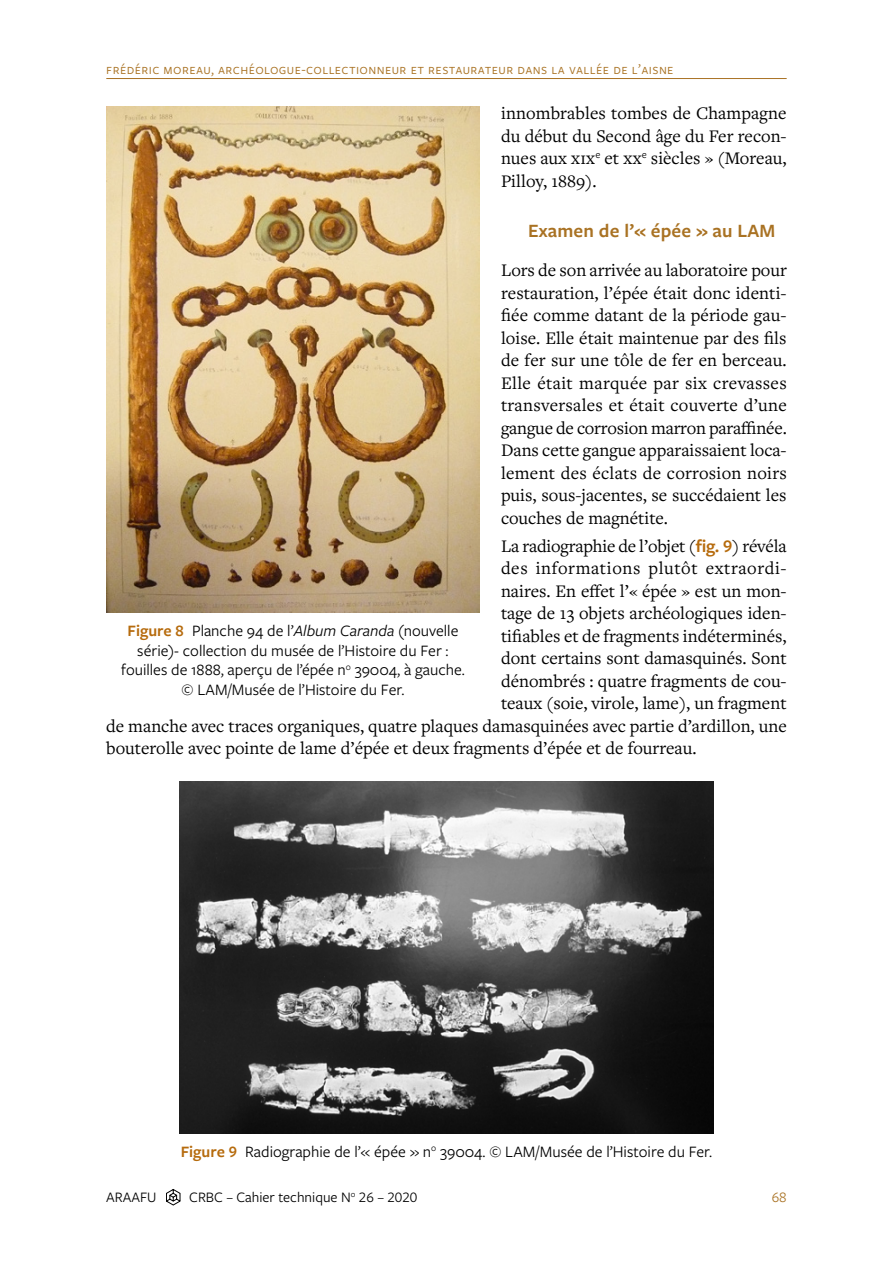
<style>
.page{position:relative;width:893px;height:1263px;background:#fff}
.page>*{position:absolute;margin:0;border:0;box-sizing:border-box;transform-origin:0 0}
.t1{font:600 19.5px "Freight Sans Pro";letter-spacing:.01em;color:#a97223}
.t2{font:18.3px/22.5px "Freight Text Pro";color:#000;text-align:justify}
.t3{font:18.3px "Freight Text Pro";letter-spacing:.035em;color:#000}
.t4{font:16.5px/19.5px "Freight Sans Pro";color:#000;text-align:center}
.t5{font:15px "Freight Sans Pro";letter-spacing:.025em;color:#a97223}
.t6{font:15px "Freight Sans Pro";color:#000}
.s1{font-family:"Freight Sans Pro";font-weight:600;color:#b66b0d}
.s2{font-weight:600;color:#b66b0d}
.s3{font-style:italic}
</style>
<div class="page">
<hr style="left:106px;top:78px;width:681px;height:1px;background:#a97223">
<svg style="left:166px;top:1189px;width:14px;height:16px"></svg>
<img style="left:106px;top:106px;width:374px;height:506px">
<img style="left:179px;top:782px;width:535px;height:351px">
<p class="t5" style="left:106px;top:59px;width:569px">frédéric moreau, archéologue-collectionneur et restaurateur dans la vallée de l’aisne</p>
<p class="t2" style="left:501px;top:101px;width:287px">innombrables tombes de Champagne du début du Second âge du Fer recon&shy;nues aux xix<sup>e</sup> et xx<sup>e</sup> siècles » (Moreau, Pilloy, 1889).</p>
<p class="t1" style="left:528px;top:217px;width:249px">Examen de l’« épée » au LAM</p>
<p class="t2" style="left:501px;top:259px;width:287px">Lors de son arrivée au laboratoire pour restauration, l’épée était donc identi&shy;fiée comme datant de la période gau&shy;loise. Elle était maintenue par des fils de fer sur une tôle de fer en berceau.<br>Elle était marquée par six crevasses transversales et était couverte d’une gangue de corrosion marron paraffinée.<br>Dans cette gangue apparaissaient loca&shy;lement des éclats de corrosion noirs puis, sous-jacentes, se succédaient les couches de magnétite.</p>
<p class="t2" style="left:501px;top:534px;width:287px">La radiographie de l’objet (<span class="s1">fig. 9</span>) révéla</p>
<p class="t3" style="left:501px;top:556px;width:287px">des informations plutôt extraordi-</p>
<p class="t2" style="left:501px;top:579px;width:287px">naires. En effet l’« épée » est un mon-</p>
<p class="t2" style="left:501px;top:601px;width:287px">tage de 13 objets archéologiques iden-</p>
<p class="t2" style="left:501px;top:624px;width:287px">tifiables et de fragments indéterminés,</p>
<p class="t2" style="left:501px;top:646px;width:287px">dont certains sont damasquinés. Sont</p>
<p class="t2" style="left:501px;top:669px;width:287px">dénombrés : quatre fragments de cou-</p>
<p class="t2" style="left:501px;top:691px;width:287px">teaux (soie, virole, lame), un fragment</p>
<p class="t2" style="left:106px;top:714px;width:682px">de manche avec traces organiques, quatre plaques damasquinées avec partie d’ardillon, une</p>
<p class="t2" style="left:106px;top:736px;width:592px">bouterolle avec pointe de lame d’épée et deux fragments d’épée et de fourreau.</p>
<p class="t4" style="left:121px;top:620px;width:345px"><span class="s2">Figure 8</span> Planche 94 de l’<span class="s3">Album Caranda</span> (nouvelle série)- collection du musée de l’Histoire du Fer : fouilles de 1888, aperçu de l’épée n<sup>o</sup> 39004, à gauche. © LAM/Musée de l’Histoire du Fer.</p>
<p class="t4" style="left:181px;top:1141px;width:533px"><span class="s2">Figure 9</span> Radiographie de l’« épée » n<sup>o</sup> 39004. © LAM/Musée de l’Histoire du Fer.</p>
<p class="t6" style="left:106px;top:1187px;width:52px">ARAAFU</p>
<p class="t6" style="left:189px;top:1187px;width:230px">CRBC – Cahier technique N<sup>o</sup> 26 – 2020</p>
<p class="t5" style="left:772px;top:1187px;width:16px">68</p>
</div>
